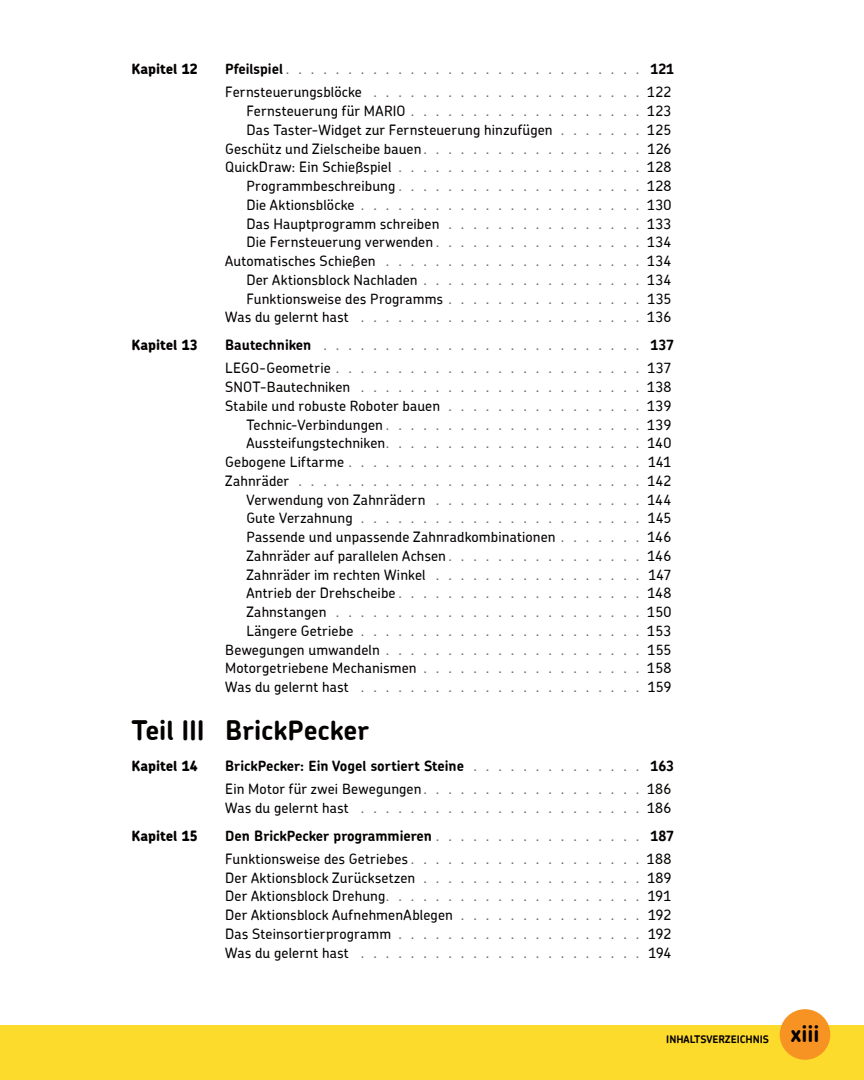
<style>
.page{position:relative;width:864px;height:1080px;background:#fff}
.page>*{position:absolute;margin:0;border:0;box-sizing:border-box;transform-origin:0 0}
.t1{font:700 27px "Chevin";letter-spacing:-.005em;color:#040000}
.t2{font:500 15px/23.2px "Chevin";color:#66696a}
.t3{font:500 14.25px/18.8px "Chevin";letter-spacing:.01em;color:#040000;text-align:justify}
.t4{font:700 14.25px/23.2px "Chevin";color:#040000}
.t5{font:800 14.25px "Chevin";color:#040000}
.t6{font:700 10.5px "Chevin";color:#040000}
.s1{font-weight:700;font-size:14.25px;color:#040000}
.s2{font-size:15px;color:#66696a}
.s3{font-size:14.25px;color:#040000}
.s4{font-weight:500;font-size:15px;color:#66696a}
.s5{font-weight:500}
.s6{font-size:22.5px}
</style>
<div class="page">
<div style="left:0;top:1026px;width:864px;height:54px;background:#fcdb2c"></div>
<div style="left:780px;top:1009px;width:50px;height:51px;background:#f79323;border-radius:50%"></div>
<p class="t5" style="left:132px;top:60px;width:68px">Kapitel 12</p>
<p class="t2" style="left:225px;top:57px;width:451px"><span class="s1">Pfeilspiel</span> . . . . . . . . . . . . . . . . . . . . . . . . . . . . . <span class="s1">121</span></p>
<p class="t3" style="left:225px;top:83px;width:448px;text-align:right">Fernsteuerungsblöcke <span class="s2">. . . . . . . . . . . . . . . . . . . . . .</span> 122<br>Fernsteuerung für MARIO <span class="s2">. . . . . . . . . . . . . . . . . . .</span> 123<br>Das Taster-Widget zur Fernsteuerung hinzufügen <span class="s2">. . . . . . .</span> 125<br>Geschütz und Zielscheibe bauen<span class="s2">. . . . . . . . . . . . . . . . . .</span> 126<br>QuickDraw: Ein Schießspiel <span class="s2">. . . . . . . . . . . . . . . . . . . .</span> 128<br>Programmbeschreibung <span class="s2">. . . . . . . . . . . . . . . . . . . .</span> 128</p>
<p class="t2" style="left:246px;top:192px;width:427px"><span class="s3">Die Aktionsblöcke</span> . . . . . . . . . . . . . . . . . . . . . . . <span class="s3">130</span></p>
<p class="t3" style="left:225px;top:214px;width:448px;text-align:right">Das Hauptprogramm schreiben <span class="s2">. . . . . . . . . . . . . . . .</span> 133<br>Die Fernsteuerung verwenden <span class="s2">. . . . . . . . . . . . . . . . .</span> 134<br>Automatisches Schießen <span class="s2">. . . . . . . . . . . . . . . . . . . . .</span> 134<br>Der Aktionsblock Nachladen <span class="s2">. . . . . . . . . . . . . . . . . .</span> 134<br>Funktionsweise des Programms <span class="s2">. . . . . . . . . . . . . . . .</span> 135</p>
<p class="t2" style="left:225px;top:305px;width:448px"><span class="s3">Was du gelernt hast</span> . . . . . . . . . . . . . . . . . . . . . . . <span class="s3">136</span></p>
<p class="t5" style="left:132px;top:336px;width:68px">Kapitel 13</p>
<p class="t2" style="left:225px;top:333px;width:451px"><span class="s1">Bautechniken</span> . . . . . . . . . . . . . . . . . . . . . . . . . . <span class="s1">137<br></span><span class="s3">LEGO-Geometrie</span> . . . . . . . . . . . . . . . . . . . . . . . . . <span class="s3">137</span></p>
<p class="t2" style="left:225px;top:375px;width:448px"><span class="s3">SNOT-Bautechniken</span> . . . . . . . . . . . . . . . . . . . . . . . <span class="s3">138</span></p>
<p class="t3" style="left:246px;top:396px;width:427px;text-indent:-21px">Stabile und robuste Roboter bauen <span class="s2">. . . . . . . . . . . . . . . .</span> 139<br>Technic-Verbindungen <span class="s2">. . . . . . . . . . . . . . . . . . . . .</span> 139<br>Aussteifungstechniken<span class="s2">. . . . . . . . . . . . . . . . . . . . .</span> 140</p>
<p class="t2" style="left:225px;top:452px;width:448px;line-height:18.8px"><span class="s3">Gebogene Liftarme</span> . . . . . . . . . . . . . . . . . . . . . . . . <span class="s3">141<br>Zahnräder</span> . . . . . . . . . . . . . . . . . . . . . . . . . . . . <span class="s3">142</span></p>
<p class="t3" style="left:246px;top:490px;width:427px">Verwendung von Zahnrädern <span class="s2">. . . . . . . . . . . . . . . . .</span> 144</p>
<p class="t2" style="left:246px;top:506px;width:427px"><span class="s3">Gute Verzahnung</span> . . . . . . . . . . . . . . . . . . . . . . . <span class="s3">145</span></p>
<p class="t3" style="left:246px;top:527px;width:427px">Passende und unpassende Zahnradkombinationen <span class="s2">. . . . . . .</span> 146<br>Zahnräder auf parallelen Achsen <span class="s2">. . . . . . . . . . . . . . . .</span> 146<br>Zahnräder im rechten Winkel <span class="s2">. . . . . . . . . . . . . . . . .</span> 147<br>Antrieb der Drehscheibe <span class="s2">. . . . . . . . . . . . . . . . . . . .</span> 148</p>
<p class="t2" style="left:246px;top:602px;width:427px;line-height:18.8px"><span class="s3">Zahnstangen</span> . . . . . . . . . . . . . . . . . . . . . . . . . <span class="s3">150<br>Längere Getriebe</span> . . . . . . . . . . . . . . . . . . . . . . . <span class="s3">153</span></p>
<p class="t3" style="left:225px;top:640px;width:448px">Bewegungen umwandeln <span class="s2">. . . . . . . . . . . . . . . . . . . . .</span> 155<br>Motorgetriebene Mechanismen <span class="s2">. . . . . . . . . . . . . . . . . .</span> 158</p>
<p class="t2" style="left:225px;top:675px;width:448px"><span class="s3">Was du gelernt hast</span> . . . . . . . . . . . . . . . . . . . . . . . <span class="s3">159</span></p>
<h1 class="t1" style="left:132px;top:713px;width:239px">Teil III BrickPecker</h1>
<p class="t5" style="left:132px;top:756px;width:68px">Kapitel 14</p>
<p class="t4" style="left:225px;top:754px;width:451px">BrickPecker: Ein Vogel sortiert Steine <span class="s4">. . . . . . . . . . . . . .</span> 163<br><span class="s5">Ein Motor für zwei Bewegungen</span><span class="s4">. . . . . . . . . . . . . . . . . .</span> <span class="s5">186</span></p>
<p class="t2" style="left:225px;top:795px;width:448px"><span class="s3">Was du gelernt hast</span> . . . . . . . . . . . . . . . . . . . . . . . <span class="s3">186</span></p>
<p class="t5" style="left:132px;top:826px;width:68px">Kapitel 15</p>
<p class="t2" style="left:225px;top:823px;width:451px"><span class="s1">Den BrickPecker programmieren</span> . . . . . . . . . . . . . . . . . <span class="s1">187<br></span><span class="s3">Funktionsweise des Getriebes</span> . . . . . . . . . . . . . . . . . . . <span class="s3">188</span></p>
<p class="t3" style="left:225px;top:868px;width:448px">Der Aktionsblock Zurücksetzen <span class="s2">. . . . . . . . . . . . . . . . . .</span> 189<br>Der Aktionsblock Drehung<span class="s2">. . . . . . . . . . . . . . . . . . . . .</span> 191<br>Der Aktionsblock AufnehmenAblegen <span class="s2">. . . . . . . . . . . . . . .</span> 192<br>Das Stein sortier programm <span class="s2">. . . . . . . . . . . . . . . . . . . .</span> 192</p>
<p class="t2" style="left:225px;top:940px;width:448px"><span class="s3">Was du gelernt hast</span> . . . . . . . . . . . . . . . . . . . . . . . <span class="s3">194</span></p>
<p class="t6" style="left:666px;top:1033px;width:155px">INHALTSVERZEICHNIS <span class="s6">xiii</span></p>
</div>
